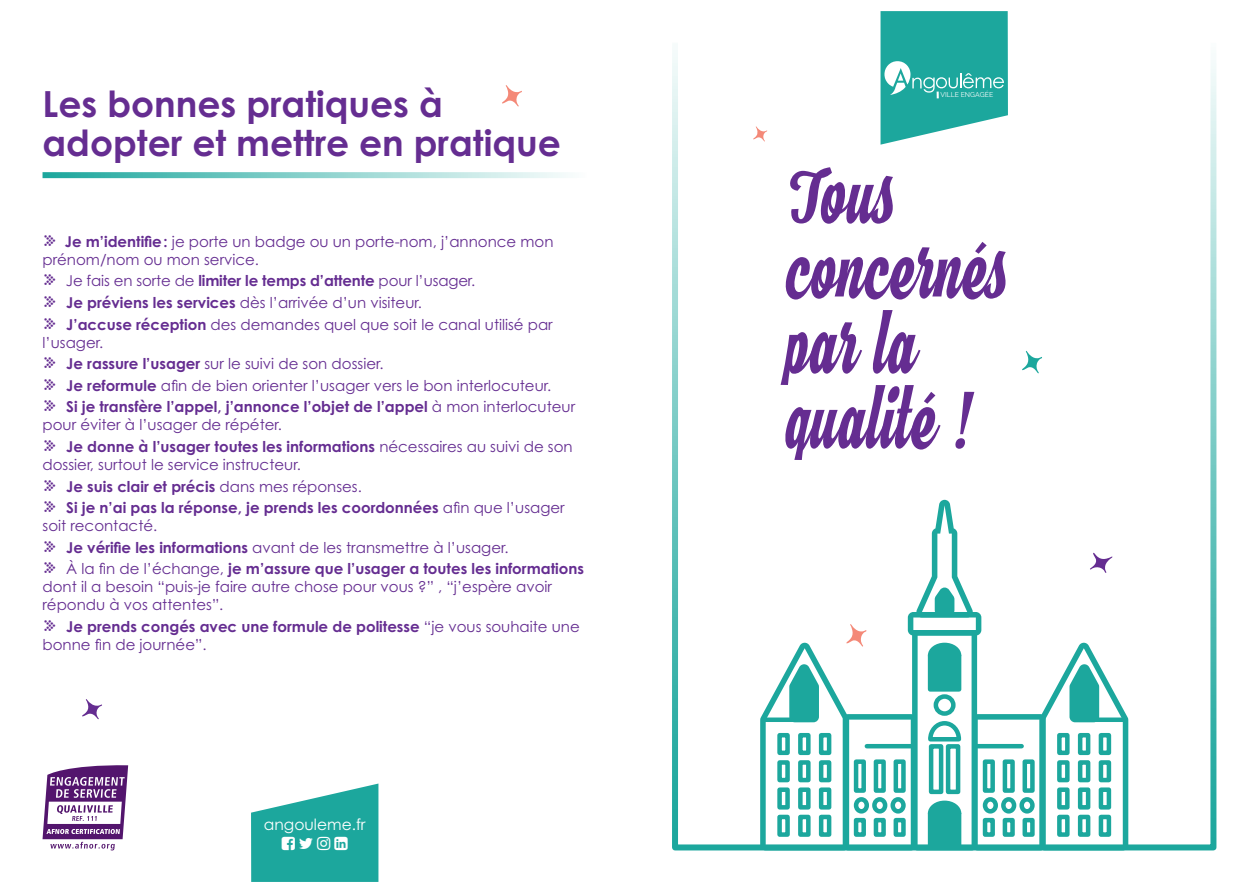
<style>
.page{position:relative;width:1259px;height:893px;background:#fff}
.page>*{position:absolute;margin:0;border:0;box-sizing:border-box;transform-origin:0 0}
.t1{font:75px/75px "Hamster";color:#652d91}
.t2{font:700 36px/39px "Century Gothic Pro";color:#652d91}
.t3{font:15.45px "Century Gothic Pro";color:#fff}
.t4{font:15px/21.6px "Century Gothic Pro";color:#652d91}
.t5{font:700 15px/21.6px "Century Gothic Pro";color:#652d91}
.t6{font:6.9px "Raleway";color:#fff}
.s1{font-family:"Simple Direction Arrows";font-size:18px}
.s2{font-weight:700}
.s3{font-weight:400}
.s4{font-family:"Simple Direction Arrows";font-weight:400;font-size:18px}
</style>
<div class="page">
<div style="left:880px;top:11px;width:128px;height:30px;background:#1ca79d"></div>
<svg style="left:672px;top:41px;width:544px;height:809px"></svg>
<svg style="left:760px;top:500px;width:368px;height:351px"></svg>
<svg style="left:1021px;top:350px;width:21px;height:24px"></svg>
<svg style="left:43px;top:172px;width:523px;height:6px;background:#8ad1cc"></svg>
<svg style="left:502px;top:85px;width:20px;height:22px"></svg>
<svg style="left:82px;top:699px;width:20px;height:20px"></svg>
<svg style="left:753px;top:126px;width:14px;height:16px"></svg>
<svg style="left:43px;top:765px;width:85px;height:85px"></svg>
<svg style="left:251px;top:783px;width:127px;height:99px;background:#3fb4ac"></svg>
<h2 class="t2" style="left:43px;top:84px;width:520px">Les bonnes pratiques à adopter et mettre en pratique</h2>
<p class="t4" style="left:43px;top:232px;width:512px;line-height:18px"><span class="s1">/</span> <span class="s2">Je m’identifie:</span> je porte un badge ou un porte-nom, j’annonce mon prénom/nom ou mon service.</p>
<p class="t4" style="left:43px;top:270px;width:512px"><span class="s1">/</span> Je fais en sorte de <span class="s2">limiter le temps d’attente</span> pour l’usager.<br><span class="s1">/</span> <span class="s2">Je préviens les services</span> dès l’arrivée d’un visiteur.<br><span class="s1">/</span> <span class="s2">J’accuse réception</span> des demandes quel que soit le canal utilisé par</p>
<p class="t4" style="left:43px;top:331px;width:534px">l’usager.<br><span class="s1">/</span> <span class="s2">Je rassure l’usager</span> sur le suivi de son dossier.<br><span class="s1">/</span> <span class="s2">Je reformule</span> afin de bien orienter l’usager vers le bon interlocuteur.<br><span class="s1">/</span> <span class="s2">Si je transfère l’appel, j’annonce l’objet de l’appel</span> à mon interlocuteur</p>
<p class="t4" style="left:43px;top:414px;width:532px">pour éviter à l’usager de répéter.<br><span class="s1">/</span> <span class="s2">Je donne à l’usager toutes les informations</span> nécessaires au suivi de son</p>
<p class="t4" style="left:43px;top:454px;width:524px">dossier, surtout le service instructeur.<br><span class="s1">/</span> <span class="s2">Je suis clair et précis</span> dans mes réponses.<br><span class="s1">/</span> <span class="s2">Si je n’ai pas la réponse, je prends les coordonnées</span> afin que l’usager</p>
<p class="t5" style="left:43px;top:515px;width:543px"><span class="s3">soit recontacté.<br></span><span class="s4">/</span> Je vérifie les informations <span class="s3">avant de les transmettre à l’usager.<br></span><span class="s4">/</span> <span class="s3">À la fin de l’échange,</span> je m’assure que l’usager a toutes les informations</p>
<p class="t4" style="left:43px;top:578px;width:511px;line-height:18px">dont il a besoin “puis-je faire autre chose pour vous ?” , “j’espère avoir répondu à vos attentes”.</p>
<p class="t5" style="left:43px;top:617px;width:539px;line-height:18px"><span class="s4">/</span> Je prends congés avec une formule de politesse <span class="s3">“je vous souhaite une bonne fin de journée”.</span></p>
<p class="t3" style="left:264px;top:815px;width:103px">angouleme.fr</p>
<p class="t6" style="left:940px;top:91px;width:54px">VILLE ENGAGÉE</p>
<h1 class="t1" style="left:783px;top:161px;width:226px">Tous concernés par la qualité !</h1>
</div>
